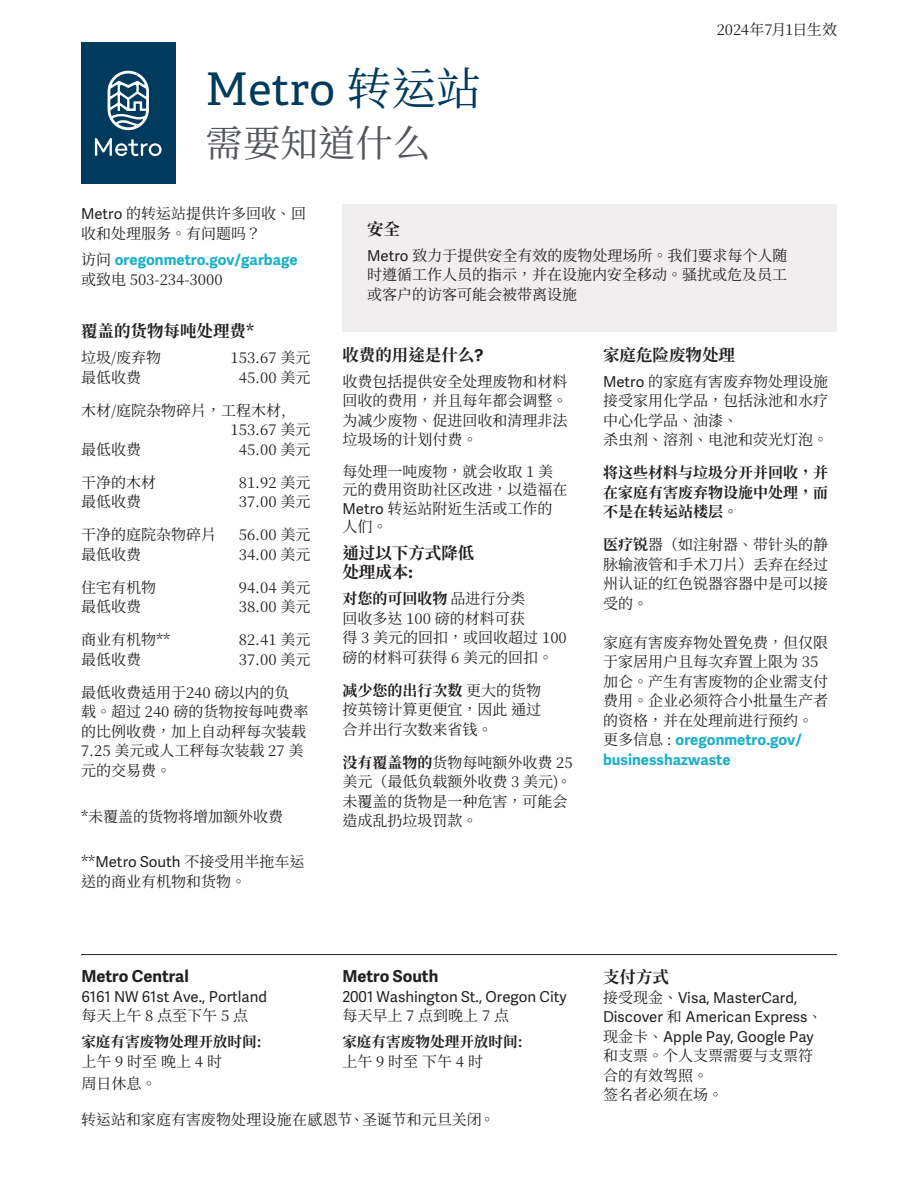
<style>
.page{position:relative;width:918px;height:1188px;background:#fff}
.page>*{position:absolute;margin:0;border:0;box-sizing:border-box;transform-origin:0 0}
.Title_30{font:45px "Adelle";color:#003a5d}
.Title_30-2{font:37.5px "Source Han Serif TC";color:#52555a}
.Body_copy{font:700 16.5px "Source Han Serif TC";color:#231f20}
.Side_bar-_body_copy{font:700 16.5px/19.5px "Source Han Serif TC";color:#231f20}
.Heading{font:700 16.5px "Adelle Sans";color:#231f20}
.Side_bar-_body_copy-2{font:15px/19.5px "Source Han Serif TC";color:#231f20}
.Body_copy-2{font:15px/19.5px "Source Han Serif TC";color:#231f20}
.Body_copy-3{font:15px/19.5px "Adelle Sans";color:#231f20}
.Heading-2{font:15px/19.5px "Adelle Sans";color:#231f20}
.Body_copy-4{font:700 15px/19.5px "Adelle Sans";color:#1bafc8}
.Side_bar-_body_copy-3{font:700 15px/19.5px "Source Han Serif TC";color:#231f20;text-align:justify}
.Side_bar-_body_copy-4{font:15px "Source Han Serif TC";letter-spacing:-.02em;color:#231f20}
.Body_copy-5{font:700 14.7px "Source Han Serif TC";color:#231f20}
.s1{font-family:"Source Han Serif TC"}
.s2{font-family:"Adelle Sans"}
.s3{font-family:"Source Han Serif TC";font-weight:400;color:#231f20}
.s4{font-weight:700}
.s5{font-family:"Adelle Sans";font-weight:700;color:#1bafc8}
</style>
<div class="page">
<div style="left:342px;top:204px;width:495px;height:128px;background:#f0eeee"></div>
<div style="left:81px;top:43px;width:95px;height:141px;background:#003a5d"></div>
<svg style="left:95px;top:138px;width:67px;height:18px"></svg>
<svg style="left:108px;top:71px;width:41px;height:59px"></svg>
<hr style="left:81px;top:954px;width:756px;height:1px;background:#231f20">
<p class="Title_30" style="left:206px;top:62px;width:277px">Metro <span class="s1">转运站</span></p>
<p class="Title_30-2" style="left:206px;top:122px;width:226px">需要知道什么</p>
<p class="Side_bar-_body_copy-4" style="left:717px;top:21px;width:122px">2024年7月1日生效</p>
<p class="Body_copy-2" style="left:81px;top:204px;width:227px"><span class="s2">Metro</span> 的转运站提供许多回收、回收和处理服务。有问题吗？</p>
<p class="Body_copy-4" style="left:81px;top:250px;width:218px"><span class="s3">访问</span> oregonmetro.gov/garbage<span class="s3">或致电 503-234-3000</span></p>
<p class="Body_copy" style="left:81px;top:322px;width:175px">覆盖的货物每吨处理费*</p>
<p class="Side_bar-_body_copy-2" style="left:81px;top:348px;width:82px">垃圾/废弃物</p>
<p class="Side_bar-_body_copy-2" style="left:231px;top:348px;width:81px">153.67 美元</p>
<p class="Side_bar-_body_copy-2" style="left:81px;top:368px;width:61px">最低收费</p>
<p class="Side_bar-_body_copy-2" style="left:239px;top:368px;width:73px">45.00 美元</p>
<p class="Side_bar-_body_copy-2" style="left:231px;top:401px;width:81px;text-indent:-150px">木材/庭院杂物碎片，工程木材,<br>153.67 美元</p>
<p class="Side_bar-_body_copy-2" style="left:81px;top:440px;width:61px">最低收费</p>
<p class="Side_bar-_body_copy-2" style="left:239px;top:440px;width:73px">45.00 美元</p>
<p class="Side_bar-_body_copy-2" style="left:81px;top:473px;width:76px">干净的木材</p>
<p class="Side_bar-_body_copy-2" style="left:239px;top:473px;width:73px">81.92 美元</p>
<p class="Side_bar-_body_copy-2" style="left:81px;top:492px;width:61px">最低收费</p>
<p class="Side_bar-_body_copy-2" style="left:239px;top:492px;width:73px">37.00 美元</p>
<p class="Side_bar-_body_copy-2" style="left:81px;top:525px;width:136px">干净的庭院杂物碎片</p>
<p class="Side_bar-_body_copy-2" style="left:239px;top:525px;width:73px">56.00 美元</p>
<p class="Side_bar-_body_copy-2" style="left:81px;top:545px;width:61px">最低收费</p>
<p class="Side_bar-_body_copy-2" style="left:239px;top:545px;width:73px">34.00 美元</p>
<p class="Side_bar-_body_copy-2" style="left:81px;top:578px;width:76px">住宅有机物</p>
<p class="Side_bar-_body_copy-2" style="left:239px;top:578px;width:73px">94.04 美元</p>
<p class="Side_bar-_body_copy-2" style="left:81px;top:597px;width:61px">最低收费</p>
<p class="Side_bar-_body_copy-2" style="left:239px;top:597px;width:73px">38.00 美元</p>
<p class="Side_bar-_body_copy-2" style="left:81px;top:630px;width:91px">商业有机物**</p>
<p class="Side_bar-_body_copy-2" style="left:239px;top:630px;width:73px">82.41 美元</p>
<p class="Side_bar-_body_copy-2" style="left:81px;top:650px;width:61px">最低收费</p>
<p class="Side_bar-_body_copy-2" style="left:239px;top:650px;width:73px">37.00 美元</p>
<p class="Body_copy-2" style="left:81px;top:683px;width:229px">最低收费适用于240 磅以内的负<br>载。超过 240 磅的货物按每吨费率的比例收费，加上自动秤每次装载<br>7.25 美元或人工秤每次装载 27 美元的交易费。</p>
<p class="Body_copy-2" style="left:81px;top:807px;width:204px">*未覆盖的货物将增加额外收费</p>
<p class="Body_copy-2" style="left:81px;top:852px;width:225px">**<span class="s2">Metro South</span> 不接受用半拖车运送的商业有机物和货物。</p>
<p class="Heading" style="left:81px;top:966px;width:109px">Metro Central</p>
<p class="Heading-2" style="left:81px;top:987px;width:187px">6161 NW 61st Ave., Portland<span class="s1">每天上午 8 点至下午 5 点</span></p>
<p class="Body_copy-5" style="left:81px;top:1034px;width:182px">家庭有害废物处理开放时间:</p>
<p class="Body_copy-2" style="left:81px;top:1052px;width:142px">上午 9 时至 晚上 4 时</p>
<p class="Body_copy-2" style="left:81px;top:1074px;width:77px">周日休息。</p>
<p class="Side_bar-_body_copy" style="left:367px;top:219px;width:35px">安全</p>
<p class="Side_bar-_body_copy-2" style="left:367px;top:246px;width:422px;text-align:justify"><span class="s2">Metro</span> 致力于提供安全有效的废物处理场所。我们要求每个人随时遵循工作人员的指示，并在设施内安全移动。骚扰或危及员工或客户的访客可能会被带离设施</p>
<p class="Body_copy" style="left:342px;top:345px;width:143px">收费的用途是什么<span class="s2">?</span></p>
<p class="Side_bar-_body_copy-2" style="left:342px;top:372px;width:226px;text-align:justify">收费包括提供安全处理废物和材料回收的费用，并且每年都会调整。为减少废物、促进回收和清理非法垃圾场的计划付费。</p>
<p class="Body_copy-2" style="left:342px;top:463px;width:226px;line-height:18px">每处理一吨废物，就会收取 1 美元的费用资助社区改进，以造福在</p>
<p class="Body_copy-2" style="left:342px;top:500px;width:212px;line-height:18px"><span class="s2">Metro</span> 转运站附近生活或工作的人们。</p>
<p class="Side_bar-_body_copy" style="left:342px;top:543px;width:133px">通过以下方式降低处理成本<span class="s2">:</span></p>
<p class="Side_bar-_body_copy-2" style="left:342px;top:589px;width:226px"><span class="s4">对您的可回收物</span>品进行分类<br>回收多达 100 磅的材料可获<br>得 3 美元的回扣，或回收超过 100磅的材料可获得 6 美元的回扣。</p>
<p class="Side_bar-_body_copy-2" style="left:342px;top:681px;width:200px;text-align:justify"><span class="s4">减少您的出行次数</span> 更大的货物按英镑计算更便宜，因此 通过合并出行次数来省钱。</p>
<p class="Side_bar-_body_copy-2" style="left:342px;top:753px;width:232px"><span class="s4">没有覆盖物的</span>货物每吨额外收费 25美元（最低负载额外收费 3 美元)。未覆盖的货物是一种危害，可能会造成乱扔垃圾罚款。</p>
<p class="Side_bar-_body_copy" style="left:603px;top:345px;width:133px">家庭危险废物处理</p>
<p class="Side_bar-_body_copy-2" style="left:603px;top:372px;width:227px"><span class="s2">Metro</span> 的家庭有害废弃物处理设施接受家用化学品，包括泳池和水疗中心化学品、油漆、<br>杀虫剂、溶剂、电池和荧光灯泡。</p>
<p class="Side_bar-_body_copy-3" style="left:603px;top:463px;width:226px">将这些材料与垃圾分开并回收，并在家庭有害废弃物设施中处理，而不是在转运站楼层。</p>
<p class="Side_bar-_body_copy-2" style="left:603px;top:535px;width:226px;text-align:justify"><span class="s4">医疗锐</span>器（如注射器、带针头的静脉输液管和手术刀片）丢弃在经过州认证的红色锐器容器中是可以接受的。</p>
<p class="Side_bar-_body_copy-2" style="left:603px;top:633px;width:226px">家庭有害废弃物处置免费，但仅限于家居用户且每次弃置上限为 35加仑。产生有害废物的企业需支付费用。企业必须符合小批量生产者的资格，并在处理前进行预约。更多信息 : <span class="s5">oregonmetro.gov/ businesshazwaste</span></p>
<p class="Heading" style="left:342px;top:966px;width:98px">Metro South</p>
<p class="Heading-2" style="left:342px;top:987px;width:226px">2001 Washington St., Oregon City<span class="s1">每天早上 7 点到晚上 7 点</span></p>
<p class="Body_copy-5" style="left:342px;top:1034px;width:182px">家庭有害废物处理开放时间:</p>
<p class="Body_copy-2" style="left:342px;top:1052px;width:142px">上午 9 时至 下午 4 时</p>
<p class="Body_copy" style="left:603px;top:968px;width:67px">支付方式</p>
<p class="Body_copy-3" style="left:603px;top:988px;width:221px"><span class="s1">接受现金、</span>Visa, MasterCard,<br>Discover <span class="s1">和</span> American Express<span class="s1">、现金卡、</span>Apple Pay, Google Pay<span class="s1">和支票。个人支票需要与支票符合的有效驾照。<br>签名者必须在场。</span></p>
<p class="Side_bar-_body_copy-2" style="left:81px;top:1110px;width:415px">转运站和家庭有害废物处理设施在感恩节、圣诞节和元旦关闭。</p>
</div>
